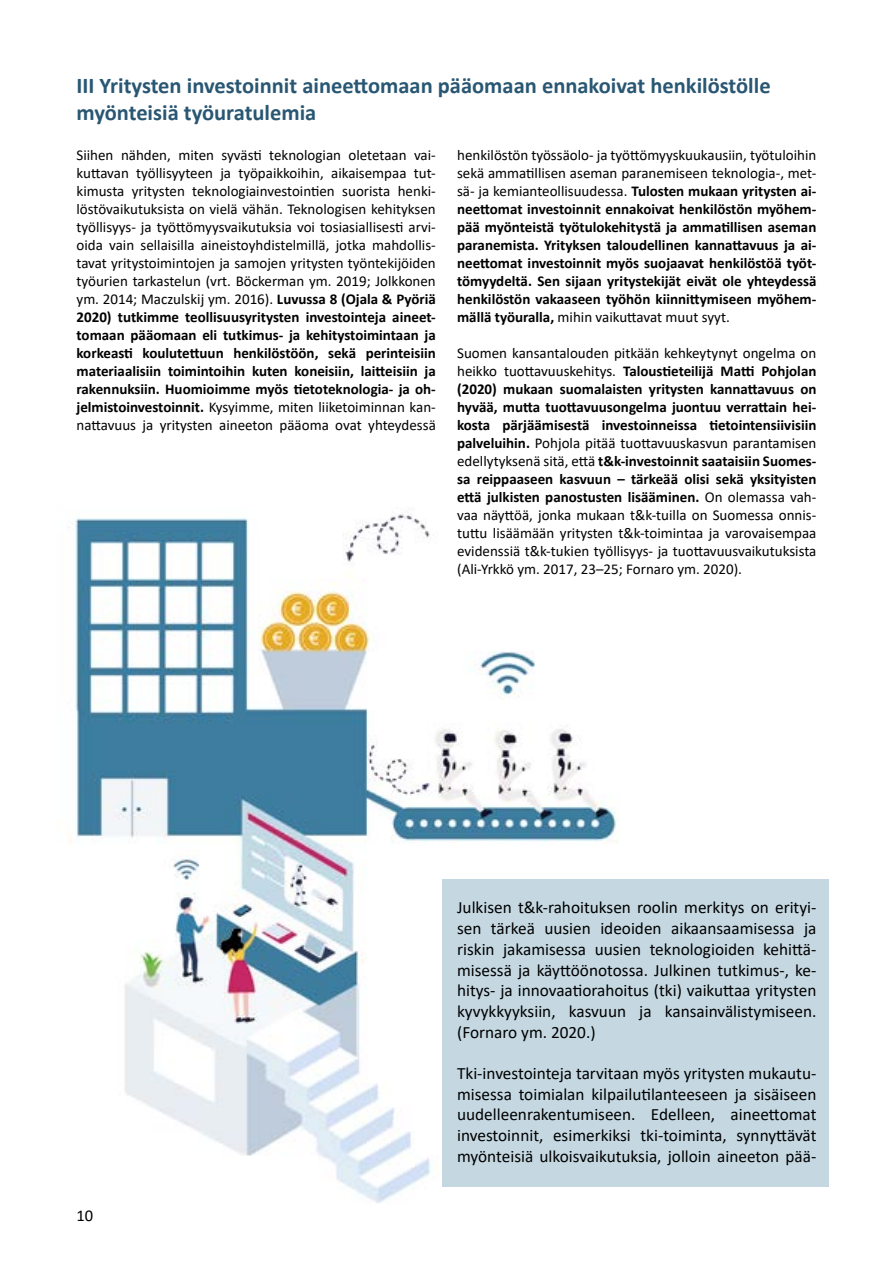
<style>
.page{position:relative;width:893px;height:1263px;background:#fff}
.page>*{position:absolute;margin:0;border:0;box-sizing:border-box;transform-origin:0 0}
.t1{font:700 22.5px/27px "Calibri";color:#295773}
.t2{font:17.25px/20.7px "Calibri";color:#000;text-align:justify}
.t3{font:16.5px "Calibri";color:#000}
.t4{font:15px/18px "Calibri";color:#000;text-align:justify}
.t5{font:700 15px/18px "Calibri";color:#000;text-align:justify}
.s1{font-weight:700}
.s2{font-weight:400}
</style>
<div class="page">
<img style="left:68px;top:509px;width:553px;height:695px">
<div style="left:442px;top:879px;width:387px;height:307px;background:#c5d8e2"></div>
<p class="t1" style="left:77px;top:72px;width:696px">III Yritysten investoinnit aineettomaan pääomaan ennakoivat henkilöstölle myönteisiä työuratulemia</p>
<p class="t4" style="left:77px;top:146px;width:361px">Siihen nähden, miten syvästi teknologian oletetaan vai&shy;kuttavan työllisyyteen ja työpaikkoihin, aikaisempaa tut&shy;kimusta yritysten teknologiainvestointien suorista henki&shy;löstövaikutuksista on vielä vähän. Teknologisen kehityksen työllisyys- ja työttömyysvaikutuksia voi tosiasiallisesti arvi&shy;oida vain sellaisilla aineistoyhdistelmillä, jotka mahdollis&shy;tavat yritystoimintojen ja samojen yritysten työntekijöiden työurien tarkastelun (vrt. Böckerman ym. 2019; Jolkkonen ym. 2014; Maczulskij ym. 2016). <span class="s1">Luvussa 8 (Ojala &amp; Pyöriä 2020) tutkimme teollisuusyritysten investointeja aineet&shy;tomaan pääomaan eli tutkimus- ja kehitystoimintaan ja korkeasti koulutettuun henkilöstöön, sekä perinteisiin materiaalisiin toimintoihin kuten koneisiin, laitteisiin ja rakennuksiin. Huomioimme myös tietoteknologia- ja oh&shy;jelmistoinvestoinnit.</span> Kysyimme, miten liiketoiminnan kan&shy;nattavuus ja yritysten aineeton pääoma ovat yhteydessä</p>
<p class="t5" style="left:457px;top:146px;width:361px"><span class="s2">henkilöstön työssäolo- ja työttömyyskuukausiin, työtuloihin sekä ammatillisen aseman paranemiseen teknologia-, met&shy;sä- ja kemianteollisuudessa.</span> Tulosten mukaan yritysten ai&shy;neettomat investoinnit ennakoivat henkilöstön myöhem&shy;pää myönteistä työtulokehitystä ja ammatillisen aseman paranemista. Yrityksen taloudellinen kannattavuus ja ai&shy;neettomat investoinnit myös suojaavat henkilöstöä työt&shy;tömyydeltä. Sen sijaan yritystekijät eivät ole yhteydessä henkilöstön vakaaseen työhön kiinnittymiseen myöhem&shy;mällä työuralla, <span class="s2">mihin vaikuttavat muut syyt.</span></p>
<p class="t4" style="left:457px;top:344px;width:361px">Suomen kansantalouden pitkään kehkeytynyt ongelma on heikko tuottavuuskehitys. <span class="s1">Taloustieteilijä Matti Pohjolan (2020) mukaan suomalaisten yritysten kannattavuus on hyvää, mutta tuottavuusongelma juontuu verrattain hei&shy;kosta pärjäämisestä investoinneissa tietointensiivisiin palveluihin.</span> Pohjola pitää tuottavuuskasvun parantamisen edellytyksenä sitä, että <span class="s1">t&amp;k-investoinnit saataisiin Suomes&shy;sa reippaaseen kasvuun – tärkeää olisi sekä yksityisten että julkisten panostusten lisääminen.</span> On olemassa vah&shy;vaa näyttöä, jonka mukaan t&amp;k-tuilla on Suomessa onnis&shy;tuttu lisäämään yritysten t&amp;k-toimintaa ja varovaisempaa evidenssiä t&amp;k-tukien työllisyys- ja tuottavuusvaikutuksista (Ali-Yrkkö ym. 2017, 23–25; Fornaro ym. 2020).</p>
<p class="t3" style="left:77px;top:1204px;width:18px">10</p>
<p class="t2" style="left:457px;top:897px;width:361px">Julkisen t&amp;k-rahoituksen roolin merkitys on erityi&shy;sen tärkeä uusien ideoiden aikaansaamisessa ja riskin jakamisessa uusien teknologioiden kehittä&shy;misessä ja käyttöönotossa. Julkinen tutkimus-, ke&shy;hitys- ja innovaatiorahoitus (tki) vaikuttaa yritysten kyvykkyyksiin, kasvuun ja kansainvälistymiseen. (Fornaro ym. 2020.)</p>
<p class="t2" style="left:457px;top:1062px;width:361px">Tki-investointeja tarvitaan myös yritysten mukautu&shy;misessa toimialan kilpailutilanteeseen ja sisäiseen uudelleenrakentumiseen. Edelleen, aineettomat investoinnit, esimerkiksi tki-toiminta, synnyttävät myönteisiä ulkoisvaikutuksia, jolloin aineeton pää-</p>
</div>
